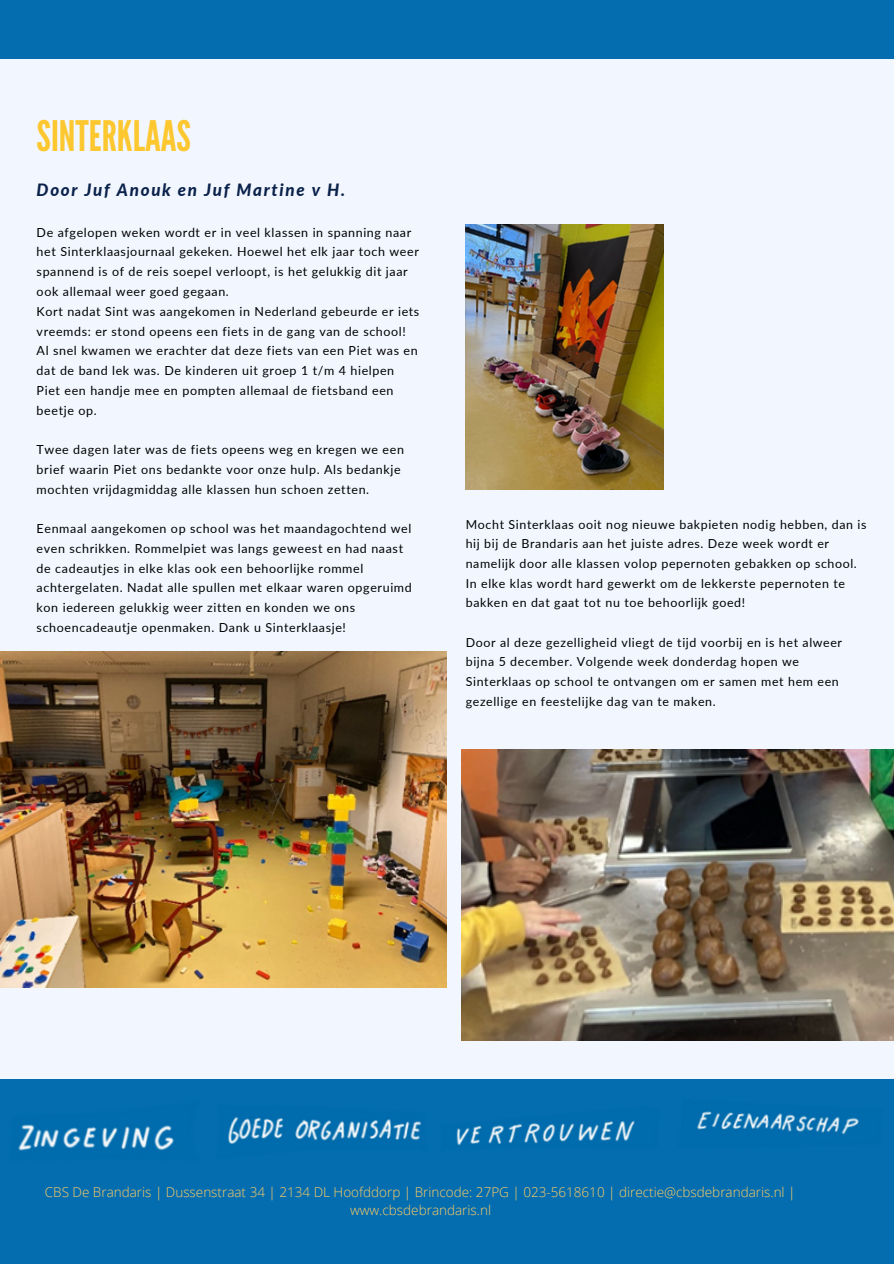
<style>
.page{position:relative;width:894px;height:1264px;background:#fff}
.page>*{position:absolute;margin:0;border:0;box-sizing:border-box;transform-origin:0 0}
.t1{font:42px "League Gothic";color:#fdc72f}
.t2{font:italic 800 16.95px "Lato";letter-spacing:.1em;color:#0b224b}
.t3{font:300 13.5px/18px "Open Sans";color:#fecd65;text-align:center}
.t4{font:12.45px/19.8px "Lato";letter-spacing:.05em;color:#000}
</style>
<div class="page">
<div style="left:0;top:0;width:893px;height:1263px;background:#f2f7ff"></div>
<div style="left:0;top:0;width:893px;height:58px;background:#046daf"></div>
<div style="left:0;top:1078px;width:893px;height:185px;background:#046daf"></div>
<img style="left:0;top:1078px;width:174px;height:73px">
<img style="left:465px;top:1040px;width:236px;height:104px">
<img style="left:174px;top:1040px;width:291px;height:106px">
<img style="left:671px;top:1062px;width:222px;height:85px">
<img style="left:465px;top:225px;width:198px;height:264px">
<img style="left:0;top:652px;width:447px;height:335px">
<img style="left:461px;top:749px;width:432px;height:291px">
<p class="t1" style="left:37px;top:112px;width:156px">SINTERKLAAS</p>
<p class="t2" style="left:37px;top:179px;width:310px">Door Juf Anouk en Juf Martine v H.</p>
<p class="t4" style="left:37px;top:222px;width:383px">De afgelopen weken wordt er in veel klassen in spanning naar het Sinterklaasjournaal gekeken. Hoewel het elk jaar toch weer spannend is of de reis soepel verloopt, is het gelukkig dit jaar ook allemaal weer goed gegaan.</p>
<p class="t4" style="left:37px;top:301px;width:384px">Kort nadat Sint was aangekomen in Nederland gebeurde er iets vreemds: er stond opeens een fiets in de gang van de school!<br>Al snel kwamen we erachter dat deze fiets van een Piet was en dat de band lek was. De kinderen uit groep 1 t/m 4 hielpen Piet een handje mee en pompten allemaal de fietsband een beetje op.</p>
<p class="t4" style="left:37px;top:439px;width:369px">Twee dagen later was de fiets opeens weg en kregen we een brief waarin Piet ons bedankte voor onze hulp. Als bedankje mochten vrijdagmiddag alle klassen hun schoen zetten.</p>
<p class="t4" style="left:37px;top:518px;width:376px">Eenmaal aangekomen op school was het maandagochtend wel even schrikken. Rommelpiet was langs geweest en had naast de cadeautjes in elke klas ook een behoorlijke rommel achtergelaten. Nadat alle spullen met elkaar waren opgeruimd kon iedereen gelukkig weer zitten en konden we ons schoencadeautje openmaken. Dank u Sinterklaasje!</p>
<p class="t4" style="left:465px;top:514px;width:402px">Mocht Sinterklaas ooit nog nieuwe bakpieten nodig hebben, dan is hij bij de Brandaris aan het juiste adres. Deze week wordt er namelijk door alle klassen volop pepernoten gebakken op school.<br>In elke klas wordt hard gewerkt om de lekkerste pepernoten te bakken en dat gaat tot nu toe behoorlijk goed!</p>
<p class="t4" style="left:465px;top:632px;width:378px">Door al deze gezelligheid vliegt de tijd voorbij en is het alweer bijna 5 december. Volgende week donderdag hopen we Sinterklaas op school te ontvangen om er samen met hem een gezellige en feestelijke dag van te maken.</p>
<p class="t3" style="left:45px;top:1182px;width:752px">CBS De Brandaris | Dussenstraat 34 | 2134 DL Hoofddorp | Brincode: 27PG | 023-5618610 | directie@cbsdebrandaris.nl | www.cbsdebrandaris.nl</p>
</div>
